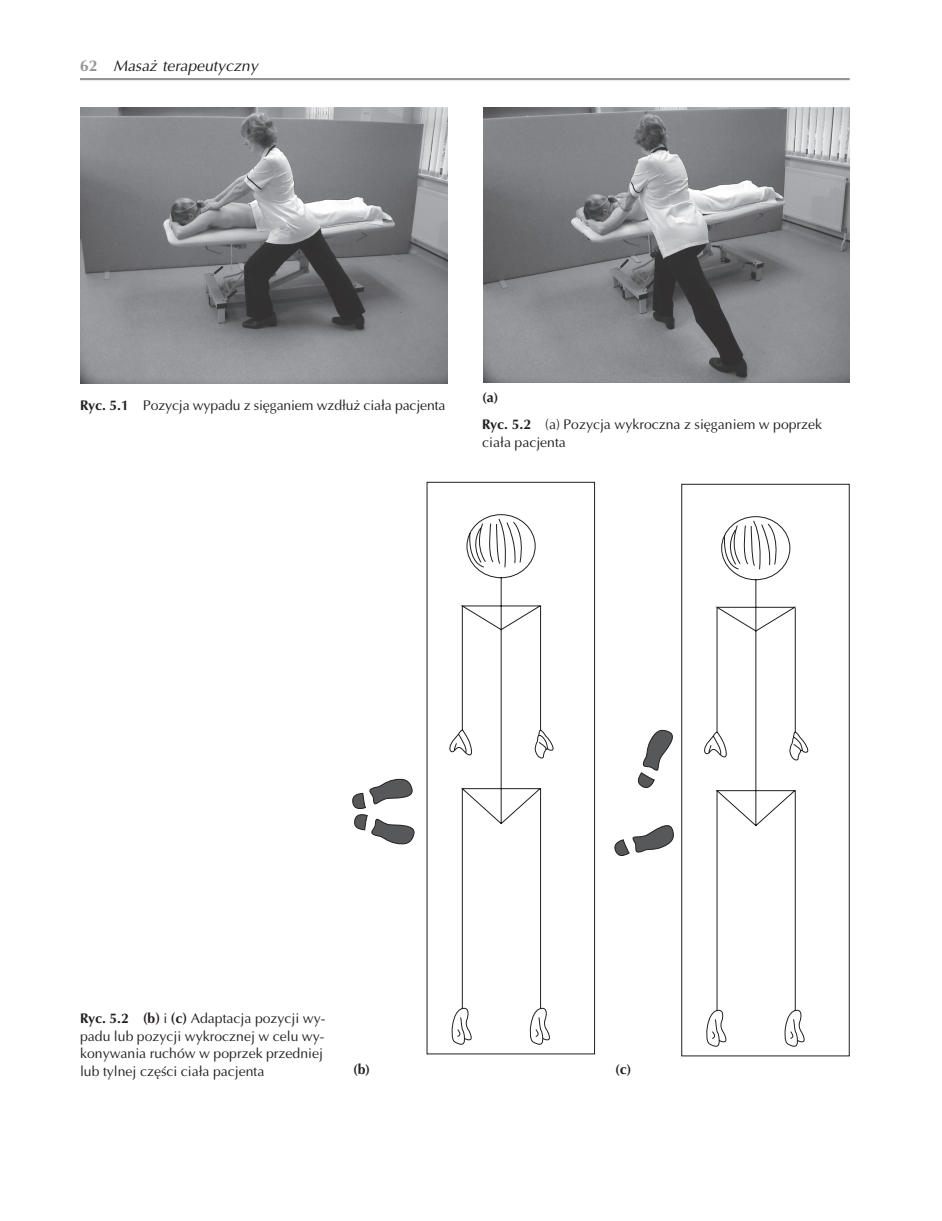
<style>
.page{position:relative;width:942px;height:1221px;background:#fff}
.page>*{position:absolute;margin:0;border:0;box-sizing:border-box;transform-origin:0 0}
.t1{font:italic 15.75px "Ottawa";color:#231f20}
.ryciny{font:14px/17.5px "Ottawa";color:#231f20}
.t2{font:700 14px "Optima";color:#231f20}
.s1{font-weight:700;font-style:normal;color:#939598}
.s2{font-weight:700}
</style>
<div class="page">
<hr style="left:80px;top:78px;width:769px;height:2px;background:#939598">
<img style="left:80px;top:107px;width:367px;height:276px">
<img style="left:483px;top:108px;width:366px;height:275px">
<svg style="left:426px;top:481px;width:169px;height:573px"></svg>
<svg style="left:352px;top:778px;width:63px;height:66px"></svg>
<svg style="left:681px;top:483px;width:168px;height:573px"></svg>
<svg style="left:637px;top:729px;width:36px;height:60px"></svg>
<svg style="left:614px;top:825px;width:60px;height:31px"></svg>
<p class="t1" style="left:80px;top:56px;width:179px"><span class="s1">62</span> Masaż terapeutyczny</p>
<p class="ryciny" style="left:80px;top:396px;width:367px"><span class="s2">Ryc. 5.1</span> Pozycja wypadu z sięganiem wzdłuż ciała pacjenta</p>
<p class="t2" style="left:482px;top:389px;width:18px">(a)</p>
<p class="ryciny" style="left:482px;top:415px;width:341px"><span class="s2">Ryc. 5.2</span> (a) Pozycja wykroczna z sięganiem w poprzek ciała pacjenta</p>
<p class="ryciny" style="left:80px;top:1009px;width:247px"><span class="s2">Ryc. 5.2 (b)</span> i <span class="s2">(c)</span> Adaptacja pozycji wy&shy;padu lub pozycji wykrocznej w celu wy&shy;konywania ruchów w poprzek przedniej lub tylnej części ciała pacjenta</p>
<p class="t2" style="left:353px;top:1060px;width:19px">(b)</p>
<p class="t2" style="left:615px;top:1060px;width:18px">(c)</p>
</div>
